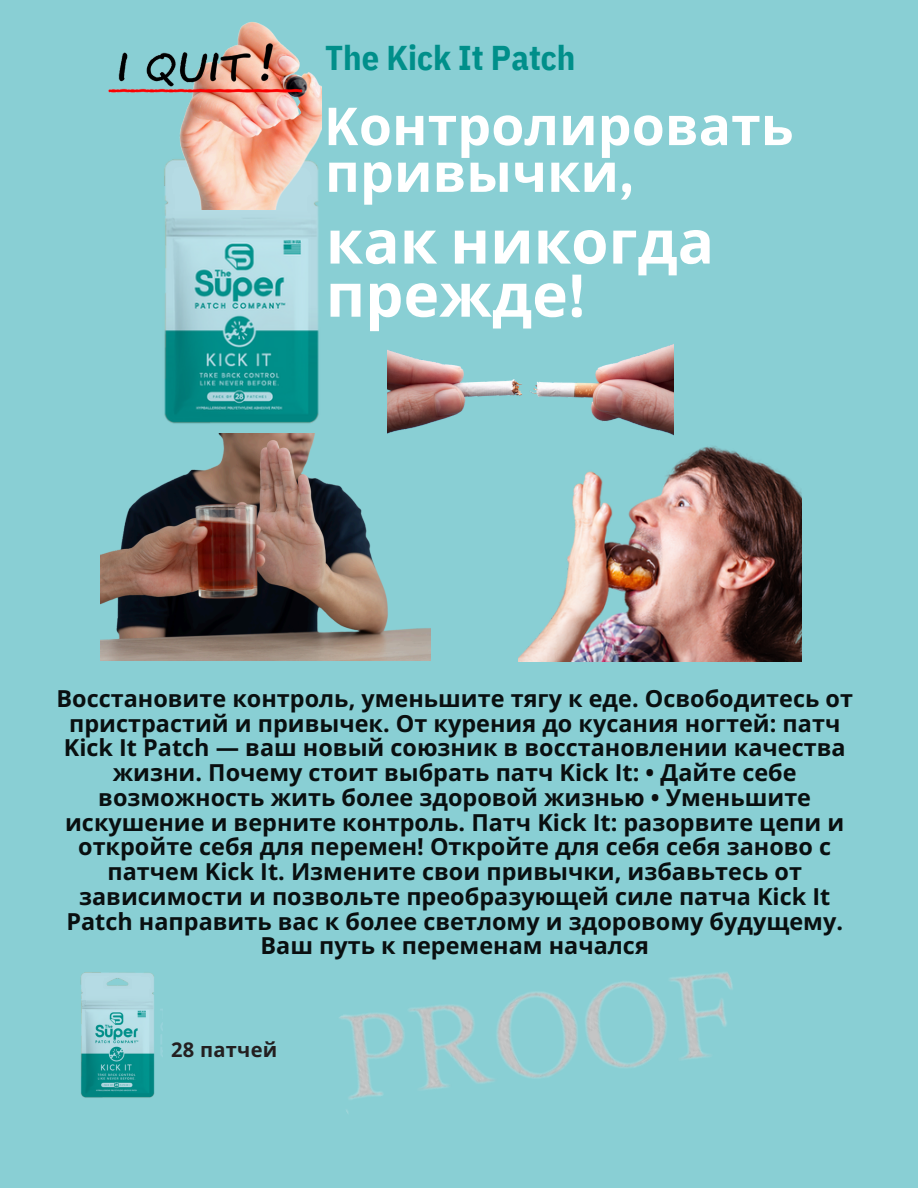
<style>
.page{position:relative;width:918px;height:1188px;background:#89cfd4}
.page>*{position:absolute;margin:0;border:0;box-sizing:border-box;transform-origin:0 0}
.t1{font:700 60.3px/53.1px "Noto Sans";color:#fff}
.t2{font:700 53.55px/46.8px "Noto Sans";color:#fff}
.t3{font:700 34.35px "IBM Plex Sans Cond";color:#008f8a}
.t4{font:700 23.4px/24.8px "Open Sans";color:#090f10;text-align:center}
.t5{font:700 20.1px "Open Sans";letter-spacing:.015em;color:#231f20}
.s1{font-family:"IBM Plex Sans Cond"}
</style>
<div class="page">
<img style="left:164px;top:209px;width:155px;height:215px">
<img style="left:80px;top:972px;width:82px;height:126px">
<img style="left:519px;top:410px;width:282px;height:252px">
<img style="left:108px;top:22px;width:213px;height:187px">
<img style="left:388px;top:344px;width:285px;height:142px">
<img style="left:101px;top:434px;width:329px;height:227px">
<img style="left:339px;top:972px;width:394px;height:141px">
<p class="t3" style="left:325px;top:35px;width:252px">The Kick It Patch</p>
<h3 class="t2" style="left:325px;top:101px;width:470px"><span class="s1">K</span>онтролировать привычки<span class="s1">,</span></h3>
<h2 class="t1" style="left:326px;top:214px;width:390px">как никогда прежде<span class="s1">!</span></h2>
<p class="t4" style="left:56px;top:685px;width:798px">Восстановите контроль, уменьшите тягу к еде. Освободитесь от пристрастий и привычек. От курения до кусания ногтей: патч Kick It Patch — ваш новый союзник в восстановлении качества жизни. Почему стоит выбрать патч Kick It: • Дайте себе возможность жить более здоровой жизнью • Уменьшите искушение и верните контроль. Патч Kick It: разорвите цепи и откройте себя для перемен! Откройте для себя себя заново с патчем Kick It. Измените свои привычки, избавьтесь от зависимости и позвольте преобразующей силе патча Kick It Patch направить вас к более светлому и здоровому будущему.<br>Ваш путь к переменам начался</p>
<h1 class="t5" style="left:171px;top:1035px;width:108px">28 патчей</h1>
</div>
